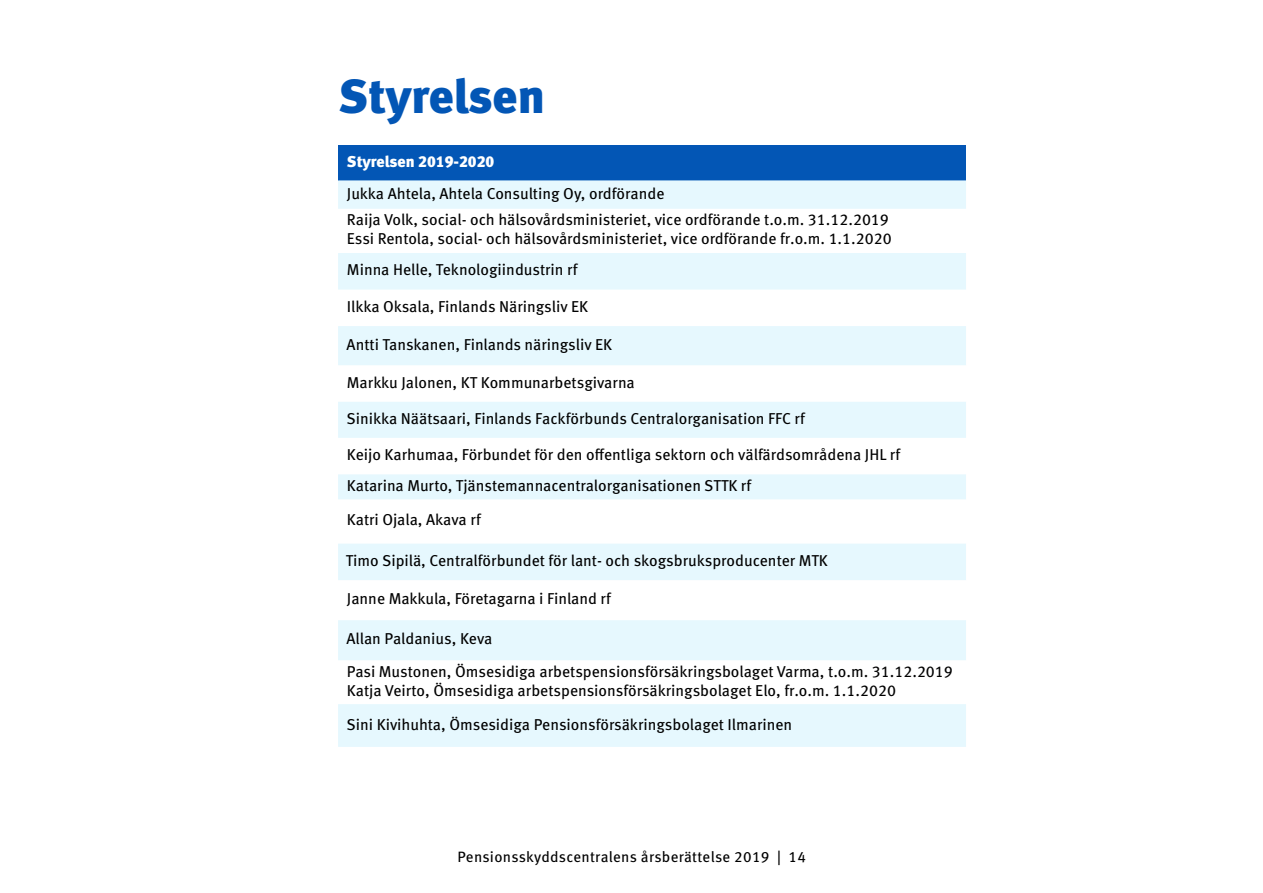
<style>
.page{position:relative;width:1263px;height:893px;background:#fff}
.page>*{position:absolute;margin:0;border:0;box-sizing:border-box;transform-origin:0 0}
.H1_ISO_otsikko{font:48px "Meta Black LF";color:#0356b5}
.t1{font:15.75px/26.8px "Meta Pro";color:#000}
.t2{font:15.75px "Meta Black LF";color:#fff}
.t3{font:15px "Meta Pro";letter-spacing:.02em;color:#000}
</style>
<div class="page">
<div style="left:338px;top:145px;width:628px;height:35px;background:#0356b5"></div>
<svg style="left:338px;top:180px;width:628px;height:567px"></svg>
<h1 class="H1_ISO_otsikko" style="left:338px;top:68px;width:208px">Styrelsen</h1>
<p class="t2" style="left:347px;top:152px;width:149px">Styrelsen 2019-2020</p>
<p class="t1" style="left:347px;top:179px;width:543px">Jukka Ahtela, Ahtela Consulting Oy, ordförande<br>Raija Volk, social- och hälsovårdsministeriet, vice ordförande t.o.m. 31.12.2019</p>
<p class="t1" style="left:347px;top:222px;width:546px;line-height:30.9px">Essi Rentola, social- och hälsovårdsministeriet, vice ordförande fr.o.m. 1.1.2020<br>Minna Helle, Teknologiindustrin rf</p>
<p class="t1" style="left:347px;top:292px;width:243px">Ilkka Oksala, Finlands Näringsliv EK</p>
<p class="t1" style="left:347px;top:330px;width:267px">Antti Tanskanen, Finlands näringsliv EK</p>
<p class="t1" style="left:347px;top:368px;width:289px">Markku Jalonen, KT Kommunarbetsgivarna</p>
<p class="t1" style="left:346px;top:404px;width:460px">Sinikka Näätsaari, Finlands Fackförbunds Centralorganisation FFC rf</p>
<p class="t1" style="left:347px;top:438px;width:555px;line-height:30.8px">Keijo Karhumaa, Förbundet för den offentliga sektorn och välfärdsområdena JHL rf<br>Katarina Murto, Tjänstemannacentralorganisationen STTK rf</p>
<p class="t1" style="left:347px;top:506px;width:135px">Katri Ojala, Akava rf</p>
<p class="t1" style="left:346px;top:546px;width:484px">Timo Sipilä, Centralförbundet för lant- och skogsbruksproducenter MTK</p>
<p class="t1" style="left:347px;top:584px;width:266px">Janne Makkula, Företagarna i Finland rf</p>
<p class="t1" style="left:347px;top:621px;width:608px;line-height:32.5px">Allan Paldanius, Keva<br>Pasi Mustonen, Ömsesidiga arbetspensionsförsäkringsbolaget Varma, t.o.m. 31.12.2019</p>
<p class="t1" style="left:346px;top:672px;width:551px;line-height:33.9px">Katja Veirto, Ömsesidiga arbetspensionsförsäkringsbolaget Elo, fr.o.m. 1.1.2020<br>Sini Kivihuhta, Ömsesidiga Pensionsförsäkringsbolaget Ilmarinen</p>
<p class="t3" style="left:457px;top:845px;width:350px">Pensionsskyddscentralens årsberättelse 2019 | 14</p>
</div>
